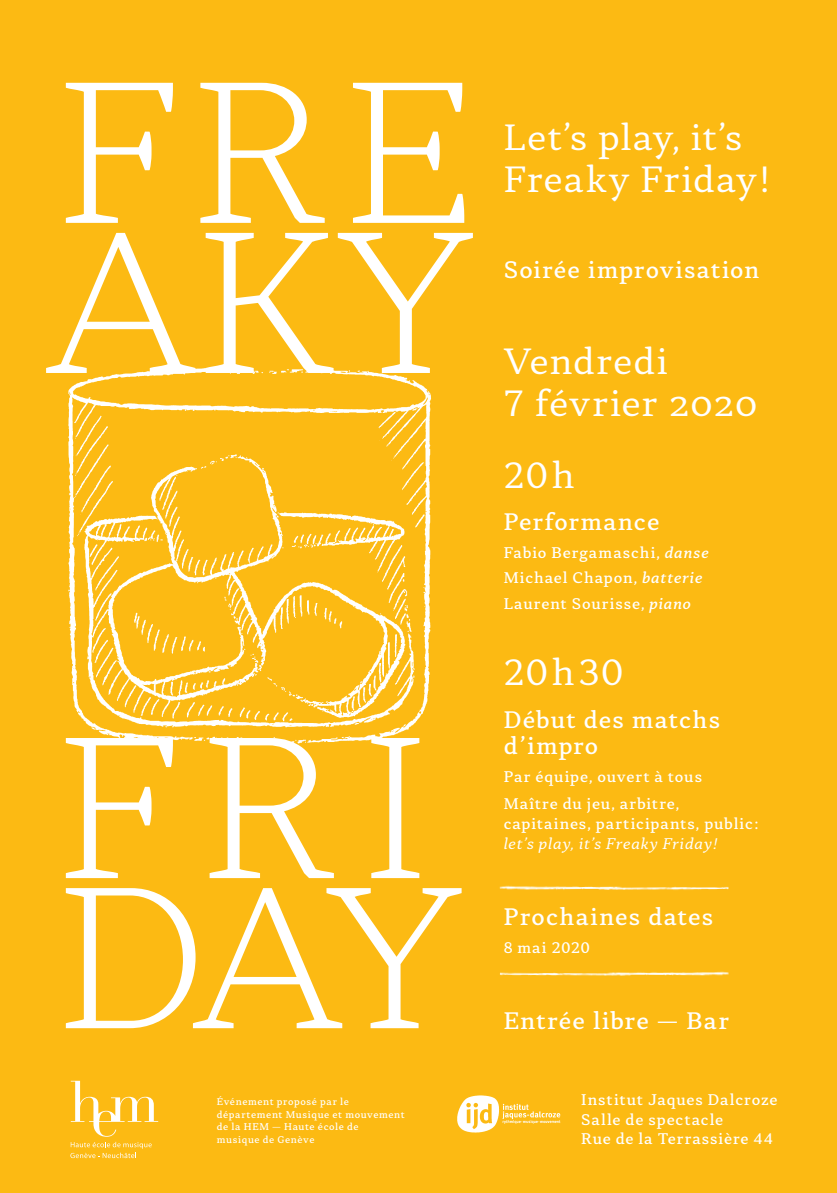
<style>
.page{position:relative;width:837px;height:1193px;background:#fff}
.page>*{position:absolute;margin:0;border:0;box-sizing:border-box;transform-origin:0 0}
.t1{font:200 200px "Skema Pro Text";letter-spacing:.02em;color:#fff}
.TXT_GDGD_skema{font:36.4px/42px "Skema Pro Text";letter-spacing:.025em;color:#fff}
.txt_gd_skema{font:500 23.8px/26.6px "Skema Pro Text";letter-spacing:.045em;color:#fff}
.txt_skema{font:500 15.4px/19.6px "Skema Pro Text";letter-spacing:.055em;color:#fff}
.txt_skema-2{font:500 9.8px/12.6px "Skema Pro Text";letter-spacing:.06em;color:#fff}
.s1{font-style:italic}
.s2{font-weight:400;font-style:italic}
</style>
<div class="page">
<div style="left:0;top:0;width:836px;height:1192px;background:#fcba13"></div>
<img style="left:68px;top:367px;width:363px;height:378px">
<img style="left:457px;top:1095px;width:104px;height:38px">
<svg style="left:70px;top:1080px;width:88px;height:77px"></svg>
<img style="left:499px;top:885px;width:229px;height:5px">
<img style="left:499px;top:971px;width:229px;height:5px">
<p class="t1" style="left:56px;top:31px;width:419px">FRE</p>
<p class="t1" style="left:45px;top:181px;width:430px">AKY</p>
<p class="t1" style="left:56px;top:686px;width:374px">FRI</p>
<p class="t1" style="left:56px;top:836px;width:408px">DAY</p>
<p class="txt_skema-2" style="left:217px;top:1094px;width:189px">Événement proposé par le département Musique et mouvement de la HEM — Haute école de<br>musique de Genève</p>
<p class="TXT_GDGD_skema" style="left:503px;top:116px;width:266px">Let’s play, it’s<br>Freaky Friday!</p>
<p class="txt_gd_skema" style="left:503px;top:256px;width:257px">Soirée improvisation</p>
<p class="TXT_GDGD_skema" style="left:503px;top:339px;width:255px">Vendredi<br>7 février 2020</p>
<p class="TXT_GDGD_skema" style="left:503px;top:453px;width:73px">20h</p>
<p class="txt_gd_skema" style="left:503px;top:508px;width:157px">Performance</p>
<p class="txt_skema" style="left:503px;top:542px;width:206px">Fabio Bergamaschi, <span class="s1">danse</span></p>
<p class="txt_skema" style="left:503px;top:568px;width:200px">Michael Chapon, <span class="s1">batterie</span></p>
<p class="txt_skema" style="left:503px;top:593px;width:189px">Laurent Sourisse, <span class="s1">piano</span></p>
<p class="TXT_GDGD_skema" style="left:503px;top:651px;width:121px">20h30</p>
<p class="txt_gd_skema" style="left:503px;top:705px;width:218px">Début des matchs d’impro</p>
<p class="txt_skema" style="left:503px;top:766px;width:200px">Par équipe, ouvert à tous</p>
<p class="txt_skema" style="left:503px;top:793px;width:256px">Maître du jeu, arbitre, capitaines, participants, public: <span class="s2">let’s play, it’s Freaky Friday!</span></p>
<p class="txt_gd_skema" style="left:503px;top:903px;width:211px">Prochaines dates</p>
<p class="txt_skema" style="left:503px;top:937px;width:87px">8 mai 2020</p>
<p class="txt_gd_skema" style="left:503px;top:1007px;width:227px">Entrée libre — Bar</p>
<p class="txt_skema" style="left:581px;top:1089px;width:198px">Institut Jaques Dalcroze<br>Salle de spectacle<br>Rue de la Terrassière 44</p>
</div>
